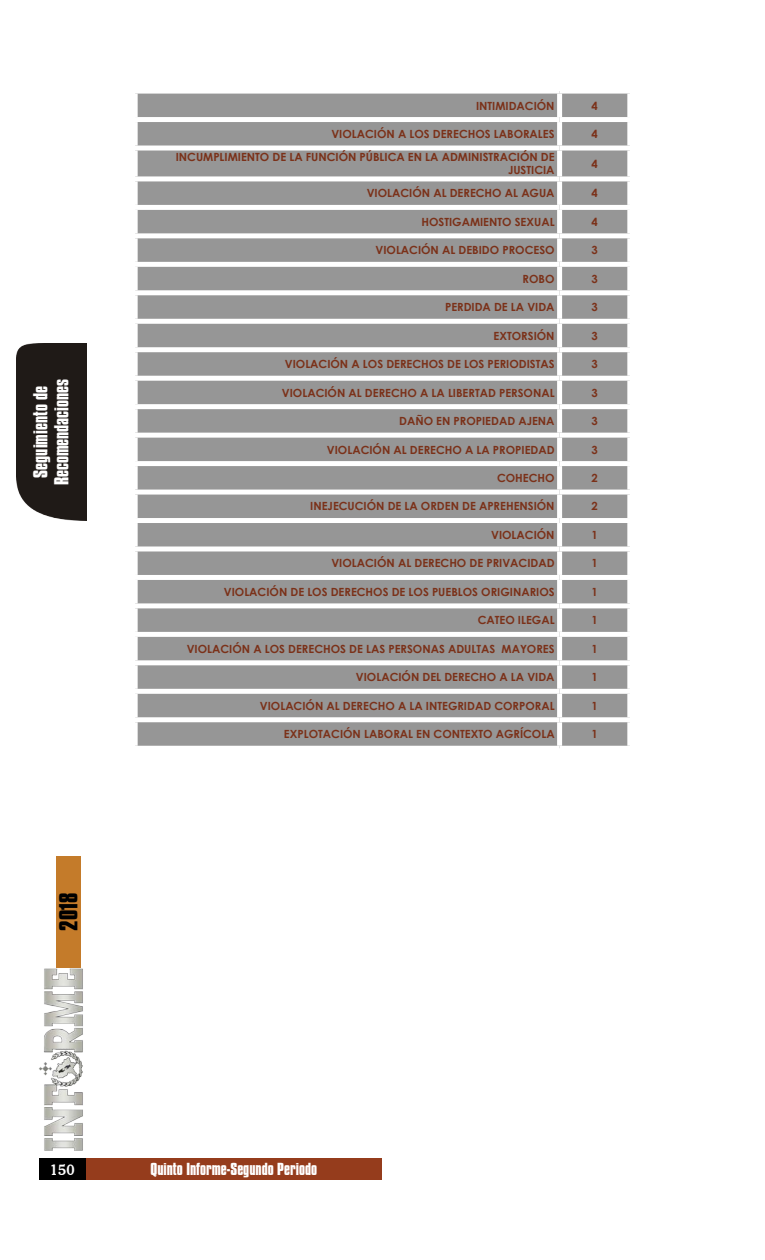
<style>
.page{position:relative;width:765px;height:1260px;background:#fff}
.page>*{position:absolute;margin:0;border:0;box-sizing:border-box;transform-origin:0 0}
.t1{font:700 22.5px "Compacta BT";color:#000}
.t2{font:700 17.5px/21px "Compacta BT";color:#fff;text-align:center}
.t3{font:700 15px "Compacta BT";color:#fff}
.t4{font:15px "Cheltenham BT Bold Headline";color:#fff}
.t5{font:700 11.25px/12.5px "Century Gothic";color:#7b3119;text-align:right}
</style>
<div class="page">
<div style="left:39px;top:1158px;width:47px;height:22px;background:#000"></div>
<img style="left:39px;top:967px;width:44px;height:184px">
<div style="left:16px;top:344px;width:70px;height:177px;background:#1f1a17"></div>
<div style="left:57px;top:856px;width:24px;height:111px;background:#c47b2a"></div>
<div style="left:86px;top:1158px;width:296px;height:22px;background:#953c1c"></div>
<div style="left:138px;top:94px;width:489px;height:652px;background:#969696"></div>
<div style="left:557px;top:94px;width:5px;height:23px;background:#fff"></div>
<div style="left:557px;top:122px;width:5px;height:24px;background:#fff"></div>
<div style="left:557px;top:151px;width:5px;height:25px;background:#fff"></div>
<div style="left:557px;top:181px;width:5px;height:24px;background:#fff"></div>
<div style="left:557px;top:210px;width:5px;height:23px;background:#fff"></div>
<div style="left:557px;top:238px;width:5px;height:24px;background:#fff"></div>
<div style="left:557px;top:267px;width:5px;height:23px;background:#fff"></div>
<div style="left:557px;top:295px;width:5px;height:24px;background:#fff"></div>
<div style="left:557px;top:324px;width:5px;height:23px;background:#fff"></div>
<div style="left:557px;top:352px;width:5px;height:24px;background:#fff"></div>
<div style="left:557px;top:381px;width:5px;height:23px;background:#fff"></div>
<div style="left:557px;top:409px;width:5px;height:24px;background:#fff"></div>
<div style="left:557px;top:438px;width:5px;height:23px;background:#fff"></div>
<div style="left:557px;top:466px;width:5px;height:24px;background:#fff"></div>
<div style="left:557px;top:495px;width:5px;height:23px;background:#fff"></div>
<div style="left:557px;top:523px;width:5px;height:23px;background:#fff"></div>
<div style="left:557px;top:551px;width:5px;height:24px;background:#fff"></div>
<div style="left:557px;top:580px;width:5px;height:23px;background:#fff"></div>
<div style="left:557px;top:608px;width:5px;height:24px;background:#fff"></div>
<div style="left:557px;top:637px;width:5px;height:23px;background:#fff"></div>
<div style="left:557px;top:665px;width:5px;height:24px;background:#fff"></div>
<div style="left:557px;top:694px;width:5px;height:23px;background:#fff"></div>
<div style="left:557px;top:722px;width:5px;height:24px;background:#fff"></div>
<div style="left:133px;top:117px;width:427px;height:5px;background:#fff"></div>
<div style="left:133px;top:146px;width:427px;height:5px;background:#fff"></div>
<div style="left:133px;top:176px;width:427px;height:5px;background:#fff"></div>
<div style="left:133px;top:205px;width:427px;height:5px;background:#fff"></div>
<div style="left:133px;top:233px;width:427px;height:5px;background:#fff"></div>
<div style="left:133px;top:262px;width:427px;height:5px;background:#fff"></div>
<div style="left:133px;top:290px;width:427px;height:5px;background:#fff"></div>
<div style="left:133px;top:319px;width:427px;height:5px;background:#fff"></div>
<div style="left:133px;top:347px;width:427px;height:5px;background:#fff"></div>
<div style="left:133px;top:376px;width:427px;height:5px;background:#fff"></div>
<div style="left:133px;top:404px;width:427px;height:5px;background:#fff"></div>
<div style="left:133px;top:433px;width:427px;height:5px;background:#fff"></div>
<div style="left:133px;top:461px;width:427px;height:5px;background:#fff"></div>
<div style="left:133px;top:490px;width:427px;height:5px;background:#fff"></div>
<div style="left:133px;top:518px;width:427px;height:5px;background:#fff"></div>
<div style="left:133px;top:546px;width:427px;height:5px;background:#fff"></div>
<div style="left:133px;top:575px;width:427px;height:5px;background:#fff"></div>
<div style="left:133px;top:603px;width:427px;height:5px;background:#fff"></div>
<div style="left:133px;top:632px;width:427px;height:5px;background:#fff"></div>
<div style="left:133px;top:660px;width:427px;height:5px;background:#fff"></div>
<div style="left:133px;top:689px;width:427px;height:5px;background:#fff"></div>
<div style="left:133px;top:717px;width:427px;height:5px;background:#fff"></div>
<div style="left:560px;top:117px;width:72px;height:5px;background:#fff"></div>
<div style="left:560px;top:146px;width:72px;height:5px;background:#fff"></div>
<div style="left:560px;top:176px;width:72px;height:5px;background:#fff"></div>
<div style="left:560px;top:205px;width:72px;height:5px;background:#fff"></div>
<div style="left:560px;top:233px;width:72px;height:5px;background:#fff"></div>
<div style="left:560px;top:262px;width:72px;height:5px;background:#fff"></div>
<div style="left:560px;top:290px;width:72px;height:5px;background:#fff"></div>
<div style="left:560px;top:319px;width:72px;height:5px;background:#fff"></div>
<div style="left:560px;top:347px;width:72px;height:5px;background:#fff"></div>
<div style="left:560px;top:376px;width:72px;height:5px;background:#fff"></div>
<div style="left:560px;top:404px;width:72px;height:5px;background:#fff"></div>
<div style="left:560px;top:433px;width:72px;height:5px;background:#fff"></div>
<div style="left:560px;top:461px;width:72px;height:5px;background:#fff"></div>
<div style="left:560px;top:490px;width:72px;height:5px;background:#fff"></div>
<div style="left:560px;top:518px;width:72px;height:5px;background:#fff"></div>
<div style="left:560px;top:546px;width:72px;height:5px;background:#fff"></div>
<div style="left:560px;top:575px;width:72px;height:5px;background:#fff"></div>
<div style="left:560px;top:603px;width:72px;height:5px;background:#fff"></div>
<div style="left:560px;top:632px;width:72px;height:5px;background:#fff"></div>
<div style="left:560px;top:660px;width:72px;height:5px;background:#fff"></div>
<div style="left:560px;top:689px;width:72px;height:5px;background:#fff"></div>
<div style="left:560px;top:717px;width:72px;height:5px;background:#fff"></div>
<h2 class="t2" style="left:30px;top:485px;width:108px;rotate:-90deg">Seguimiento de<br>Recomendaciones</h2>
<h1 class="t1" style="left:55px;top:931px;width:40px;rotate:-90deg">2018</h1>
<p class="t5" style="left:476px;top:99px;width:80px">INTIMIDACIÓN</p>
<p class="t5" style="left:592px;top:99px;width:8px">4</p>
<p class="t5" style="left:331px;top:127px;width:225px">VIOLACIÓN A LOS DERECHOS LABORALES</p>
<p class="t5" style="left:592px;top:127px;width:8px">4</p>
<p class="t5" style="left:176px;top:151px;width:380px">INCUMPLIMIENTO DE LA FUNCIÓN PÚBLICA EN LA ADMINISTRACIÓN DE<br>JUSTICIA</p>
<p class="t5" style="left:592px;top:157px;width:8px">4</p>
<p class="t5" style="left:367px;top:187px;width:189px">VIOLACIÓN AL DERECHO AL AGUA</p>
<p class="t5" style="left:592px;top:187px;width:8px">4</p>
<p class="t5" style="left:421px;top:215px;width:135px">HOSTIGAMIENTO SEXUAL</p>
<p class="t5" style="left:592px;top:215px;width:8px">4</p>
<p class="t5" style="left:376px;top:243px;width:181px">VIOLACIÓN AL DEBIDO PROCESO</p>
<p class="t5" style="left:592px;top:243px;width:8px">3</p>
<p class="t5" style="left:523px;top:272px;width:33px">ROBO</p>
<p class="t5" style="left:592px;top:272px;width:8px">3</p>
<p class="t5" style="left:445px;top:300px;width:111px">PERDIDA DE LA VIDA</p>
<p class="t5" style="left:592px;top:300px;width:8px">3</p>
<p class="t5" style="left:494px;top:329px;width:62px">EXTORSIÓN</p>
<p class="t5" style="left:592px;top:329px;width:8px">3</p>
<p class="t5" style="left:285px;top:357px;width:271px">VIOLACIÓN A LOS DERECHOS DE LOS PERIODISTAS</p>
<p class="t5" style="left:592px;top:357px;width:8px">3</p>
<p class="t5" style="left:282px;top:386px;width:274px">VIOLACIÓN AL DERECHO A LA LIBERTAD PERSONAL</p>
<p class="t5" style="left:592px;top:386px;width:8px">3</p>
<p class="t5" style="left:399px;top:414px;width:157px">DAÑO EN PROPIEDAD AJENA</p>
<p class="t5" style="left:592px;top:414px;width:8px">3</p>
<p class="t5" style="left:327px;top:443px;width:229px">VIOLACIÓN AL DERECHO A LA PROPIEDAD</p>
<p class="t5" style="left:592px;top:443px;width:8px">3</p>
<p class="t5" style="left:497px;top:471px;width:59px">COHECHO</p>
<p class="t5" style="left:592px;top:471px;width:8px">2</p>
<p class="t5" style="left:310px;top:500px;width:246px">INEJECUCIÓN DE LA ORDEN DE APREHENSIÓN</p>
<p class="t5" style="left:592px;top:500px;width:8px">2</p>
<p class="t5" style="left:491px;top:528px;width:65px">VIOLACIÓN</p>
<p class="t5" style="left:592px;top:528px;width:8px">1</p>
<p class="t5" style="left:331px;top:557px;width:225px">VIOLACIÓN AL DERECHO DE PRIVACIDAD</p>
<p class="t5" style="left:592px;top:557px;width:8px">1</p>
<p class="t5" style="left:224px;top:585px;width:332px">VIOLACIÓN DE LOS DERECHOS DE LOS PUEBLOS ORIGINARIOS</p>
<p class="t5" style="left:592px;top:585px;width:8px">1</p>
<p class="t5" style="left:478px;top:613px;width:78px">CATEO ILEGAL</p>
<p class="t5" style="left:592px;top:613px;width:8px">1</p>
<p class="t5" style="left:187px;top:642px;width:369px">VIOLACIÓN A LOS DERECHOS DE LAS PERSONAS ADULTAS MAYORES</p>
<p class="t5" style="left:592px;top:642px;width:8px">1</p>
<p class="t5" style="left:356px;top:670px;width:200px">VIOLACIÓN DEL DERECHO A LA VIDA</p>
<p class="t5" style="left:592px;top:670px;width:8px">1</p>
<p class="t5" style="left:260px;top:699px;width:296px">VIOLACIÓN AL DERECHO A LA INTEGRIDAD CORPORAL</p>
<p class="t5" style="left:592px;top:699px;width:8px">1</p>
<p class="t5" style="left:284px;top:727px;width:272px">EXPLOTACIÓN LABORAL EN CONTEXTO AGRÍCOLA</p>
<p class="t5" style="left:592px;top:727px;width:8px">1</p>
<h3 class="t4" style="left:50px;top:1160px;width:26px">150</h3>
<h3 class="t3" style="left:150px;top:1159px;width:168px">Quinto Informe-Segundo Periodo</h3>
</div>
